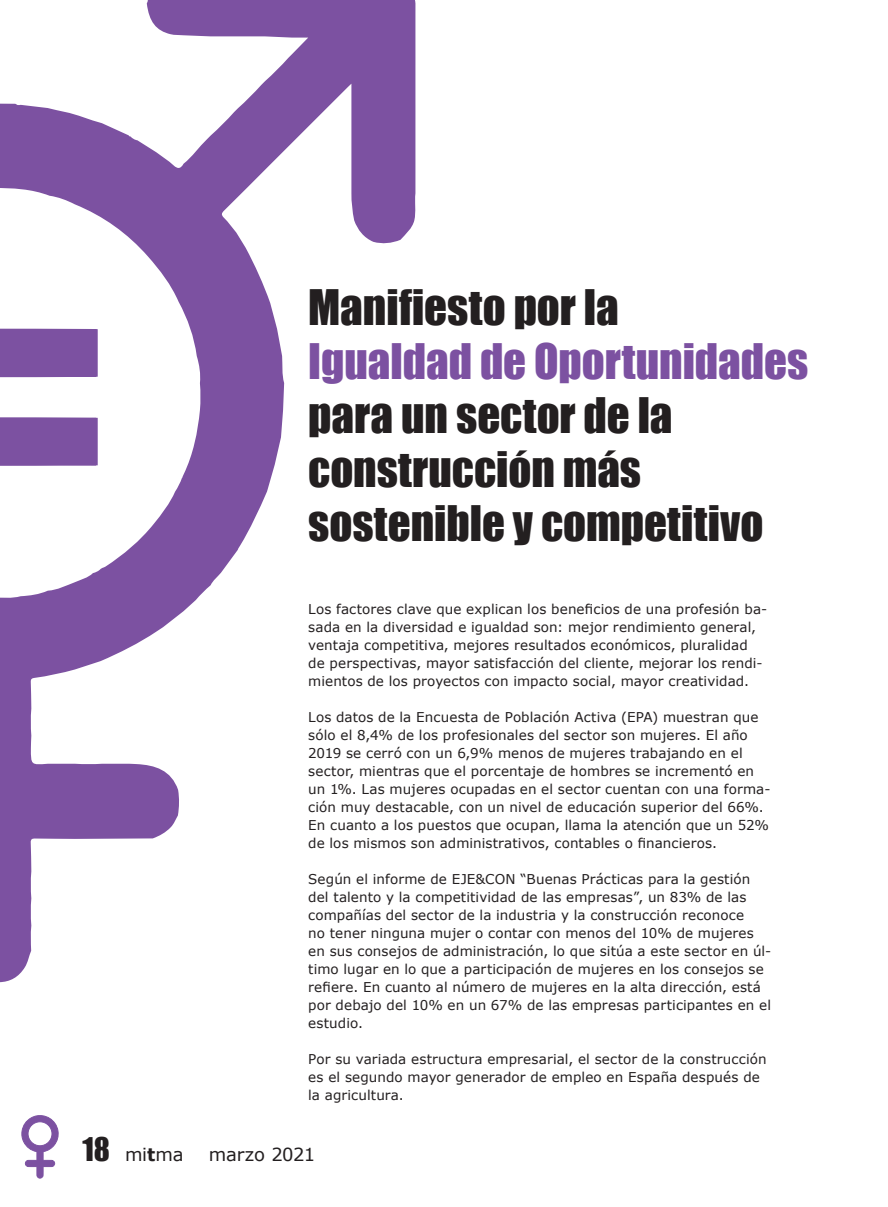
<style>
.page{position:relative;width:888px;height:1207px;background:#fff}
.page>*{position:absolute;margin:0;border:0;box-sizing:border-box;transform-origin:0 0}
.t1{font:45px/54px "Impact";color:#231f20}
.t2{font:45px "Impact";color:#7c51a1}
.t3{font:18px "Verdana";letter-spacing:-.015em;color:#231f20}
.t4{font:13.5px/18px "Verdana";letter-spacing:.01em;color:#231f20}
.s1{font-family:"Impact";font-size:30px}
.s2{font-weight:700}
</style>
<div class="page">
<svg style="left:21px;top:1115px;width:38px;height:63px"></svg>
<svg style="left:0;top:0;width:416px;height:982px"></svg>
<h1 class="t1" style="left:308px;top:280px;width:312px">Manifiesto por la</h1>
<h1 class="t2" style="left:308px;top:327px;width:502px">Igualdad de Oportunidades</h1>
<h1 class="t1" style="left:308px;top:388px;width:457px">para un sector de la construcción más sostenible y competitivo</h1>
<p class="t4" style="left:308px;top:601px;width:461px">Los factores clave que explican los beneficios de una profesión ba&shy;sada en la diversidad e igualdad son: mejor rendimiento general, ventaja competitiva, mejores resultados económicos, pluralidad de perspectivas, mayor satisfacción del cliente, mejorar los rendi&shy;mientos de los proyectos con impacto social, mayor creatividad.</p>
<p class="t4" style="left:308px;top:709px;width:464px">Los datos de la Encuesta de Población Activa (EPA) muestran que sólo el 8,4% de los profesionales del sector son mujeres. El año 2019 se cerró con un 6,9% menos de mujeres trabajando en el sector, mientras que el porcentaje de hombres se incrementó en un 1%. Las mujeres ocupadas en el sector cuentan con una forma&shy;ción muy destacable, con un nivel de educación superior del 66%.<br>En cuanto a los puestos que ocupan, llama la atención que un 52% de los mismos son administrativos, contables o financieros.</p>
<p class="t4" style="left:308px;top:871px;width:465px">Según el informe de EJE&amp;CON “Buenas Prácticas para la gestión del talento y la competitividad de las empresas”, un 83% de las compañías del sector de la industria y la construcción reconoce<br>no tener ninguna mujer o contar con menos del 10% de mujeres en sus consejos de administración, lo que sitúa a este sector en úl&shy;timo lugar en lo que a participación de mujeres en los consejos se refiere. En cuanto al número de mujeres en la alta dirección, está por debajo del 10% en un 67% de las empresas participantes en el estudio.</p>
<p class="t4" style="left:308px;top:1051px;width:460px">Por su variada estructura empresarial, el sector de la construcción es el segundo mayor generador de empleo en España después de la agricultura.</p>
<h2 class="t3" style="left:83px;top:1142px;width:103px"><span class="s1">18</span> mi<span class="s2">t</span>ma</h2>
<h2 class="t3" style="left:209px;top:1142px;width:108px">marzo 2021</h2>
</div>
